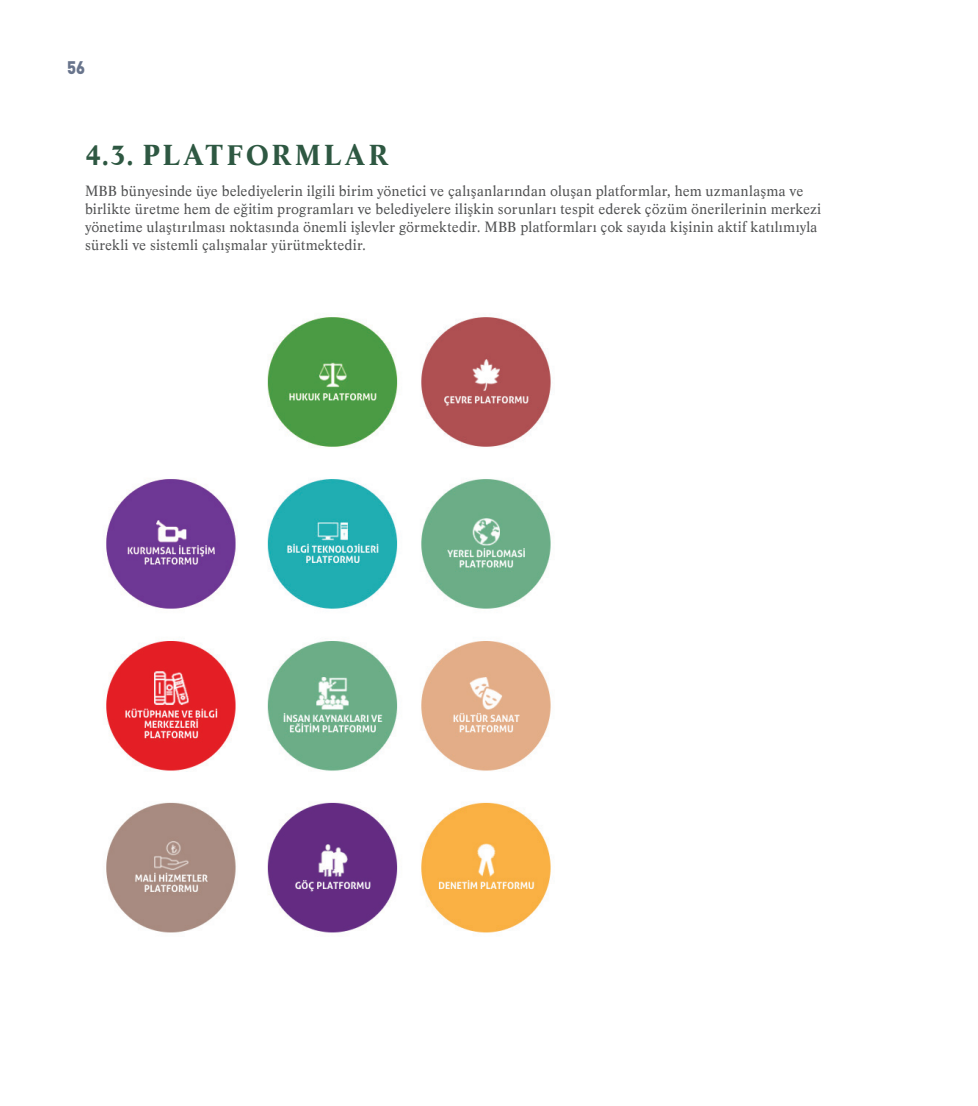
<style>
.page{position:relative;width:978px;height:1106px;background:#fff}
.page>*{position:absolute;margin:0;border:0;box-sizing:border-box;transform-origin:0 0}
.t1{font:700 30px "Lyon";letter-spacing:.115em;color:#2e5842}
.t2{font:900 18px "DIN Pro";color:#68748c;scale:.9 1}
.t3{font:15.45px/18px "Lyon";letter-spacing:.01em;color:#4e4f50}
</style>
<div class="page">
<img style="left:106px;top:317px;width:445px;height:616px">
<p class="t2" style="left:67px;top:52px;width:22px">56</p>
<h1 class="t1" style="left:85px;top:138px;width:305px">4.3. PLATFORMLAR</h1>
<p class="t3" style="left:85px;top:182px;width:738px">MBB bünyesinde üye belediyelerin ilgili birim yönetici ve çalışanlarından oluşan platformlar, hem uzmanlaşma ve birlikte üretme hem de eğitim programları ve belediyelere ilişkin sorunları tespit ederek çözüm önerilerinin merkezi yönetime ulaştırılması noktasında önemli işlevler görmektedir. MBB platformları çok sayıda kişinin aktif katılımıyla sürekli ve sistemli çalışmalar yürütmektedir.</p>
</div>
